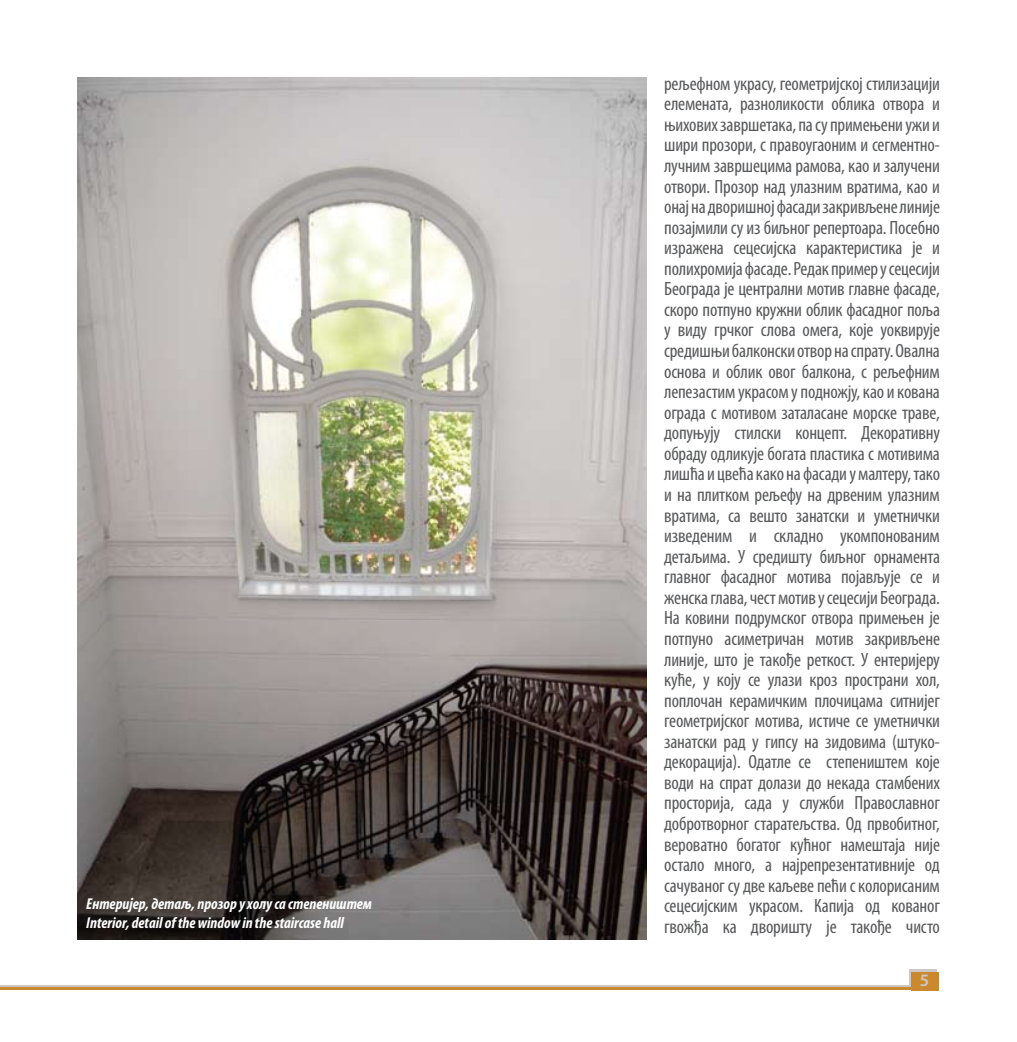
<style>
.page{position:relative;width:1017px;height:1042px;background:#fff}
.page>*{position:absolute;margin:0;border:0;box-sizing:border-box;transform-origin:0 0}
.t1{font:condensed 19.25px/20.5px "Myriad Pro";letter-spacing:-.01em;color:#58595b;text-align:justify}
.t2{font:600 17.5px "Myriad Pro";color:#cdc8c5}
.t3{font:italic 700 condensed 15.75px/18.9px "Myriad Pro";color:#fff}
</style>
<div class="page">
<div style="left:909px;top:969px;width:27px;height:19px;background:#cdc8c5"></div>
<hr style="left:0;top:985px;width:934px;height:3px;background:#cdc8c5">
<div style="left:911px;top:971px;width:28px;height:19px;background:#ca892f"></div>
<hr style="left:0;top:987px;width:914px;height:3px;background:#ca892f">
<img style="left:77px;top:77px;width:570px;height:862px">
<p class="t3" style="left:86px;top:893px;width:287px">Ентеријер, детаљ, прозор у холу са степеништем<br>Interior, detail of the window in the staircase hall</p>
<p class="t1" style="left:664px;top:73px;width:277px">рељeфном украсу, геометријској стилизацији елемената, разноликости облика отвора и њихових завршетака, па су примењени ужи и шири прозори, с правоугаоним и сегментно&shy;лучним завршецима рамова, као и залучени отвори. Прозор над улазним вратима, као и онај на дворишној фасади закривљене линије позајмили су из биљног репертоара. Посебно изражена сецесијска карактеристика је и полихромија фасаде. Редак пример у сецесији Београда је централни мотив главне фасаде, скоро потпуно кружни облик фасадног поља у виду грчког слова омега, које уоквирује средишњи балконски отвор на спрату. Овална основа и облик овог балкона, с рељефним лепезастим украсом у подножју, као и кована ограда с мотивом заталасане морске траве, допуњују стилски концепт. Декоративну обраду одликује богата пластика с мотивима лишћа и цвећа како на фасади у малтеру, тако и на плитком рељефу на дрвеним улазним вратима, са вешто занатски и уметнички изведеним и складно укомпонованим детаљима. У средишту биљног орнамента главног фасадног мотива појављује се и женска глава, чест мотив у сецесији Београда.<br>На ковини подрумског отвора примењен је потпуно асиметричан мотив закривљене линије, што је такође реткост. У ентеријеру куће, у коју се улази кроз пространи хол, поплочан керамичким плочицама ситнијег геометријског мотива, истиче се уметнички занатски рад у гипсу на зидовима (штуко&shy;декорација). Одатле се степеништем које води на спрат долази до некада стамбених просторија, сада у служби Православног добротворног старатељства. Од првобитног, вероватно богатог кућног намештаја није остало много, а најрепрезентативније од сачуваног су две каљеве пећи с колорисаним сецесијским украсом. Капија од кованог гвожђа ка дворишту је такође чисто</p>
<p class="t2" style="left:920px;top:969px;width:11px">5</p>
</div>
